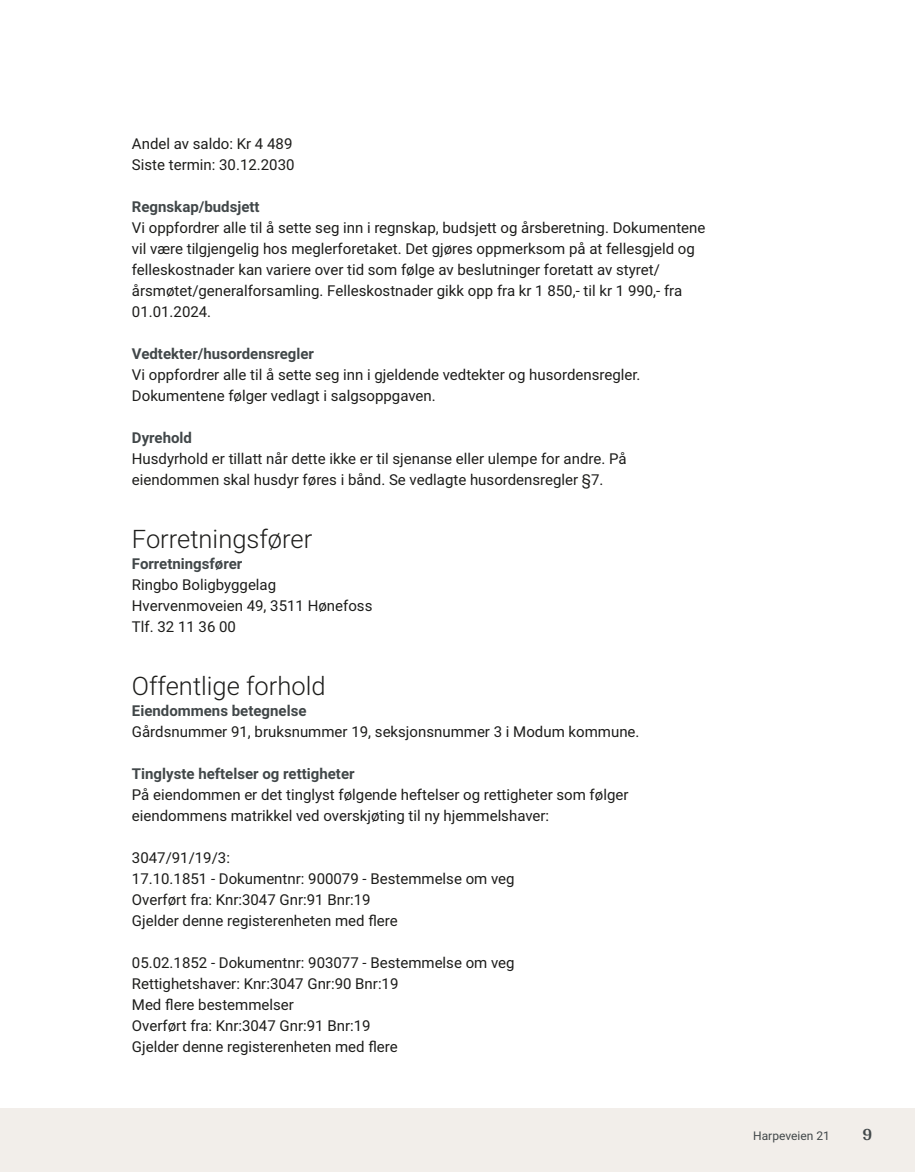
<style>
.page{position:relative;width:915px;height:1172px;background:#fff}
.page>*{position:absolute;margin:0;border:0;box-sizing:border-box;transform-origin:0 0}
.t1{font:300 25.5px "Roboto";color:#1d1d1b}
.t2{font:700 18px "Arya";color:#414749}
.t3{font:15px/21px "Roboto";color:#1d1d1b}
.t4{font:700 15px "Roboto";color:#414749}
.t5{font:12px "Roboto";color:#414749}
</style>
<div class="page">
<div style="left:0;top:1108px;width:914px;height:64px;background:#f2eeea"></div>
<p class="t3" style="left:132px;top:132px;width:164px">Andel av saldo: Kr 4 489<br>Siste termin: 30.12.2030</p>
<p class="t4" style="left:132px;top:196px;width:129px">Regnskap/budsjett</p>
<p class="t3" style="left:132px;top:216px;width:575px">Vi oppfordrer alle til å sette seg inn i regnskap, budsjett og årsberetning. Dokumentene vil være tilgjengelig hos meglerforetaket. Det gjøres oppmerksom på at fellesgjeld og felleskostnader kan variere over tid som følge av beslutninger foretatt av styret/ årsmøtet/generalforsamling. Felleskostnader gikk opp fra kr 1 850,‑ til kr 1 990,‑ fra 01.01.2024.</p>
<p class="t4" style="left:132px;top:343px;width:184px">Vedtekter/husordensregler</p>
<p class="t3" style="left:132px;top:363px;width:510px">Vi oppfordrer alle til å sette seg inn i gjeldende vedtekter og husordensregler.<br>Dokumentene følger vedlagt i salgsoppgaven.</p>
<p class="t4" style="left:132px;top:427px;width:62px">Dyrehold</p>
<p class="t3" style="left:132px;top:447px;width:496px">Husdyrhold er tillatt når dette ikke er til sjenanse eller ulempe for andre. På eiendommen skal husdyr føres i bånd. Se vedlagte husordensregler §7.</p>
<h1 class="t1" style="left:132px;top:521px;width:182px">Forretningsfører</h1>
<p class="t4" style="left:132px;top:553px;width:112px">Forretningsfører</p>
<p class="t3" style="left:132px;top:573px;width:242px">Ringbo Boligbyggelag<br>Hvervenmoveien 49, 3511 Hønefoss<br>Tlf. 32 11 36 00</p>
<h1 class="t1" style="left:132px;top:668px;width:195px">Offentlige forhold</h1>
<p class="t4" style="left:132px;top:700px;width:176px">Eiendommens betegnelse</p>
<p class="t3" style="left:132px;top:720px;width:509px">Gårdsnummer 91, bruksnummer 19, seksjonsnummer 3 i Modum kommune.</p>
<p class="t4" style="left:132px;top:763px;width:224px">Tinglyste heftelser og rettigheter</p>
<p class="t3" style="left:132px;top:783px;width:498px">På eiendommen er det tinglyst følgende heftelser og rettigheter som følger eiendommens matrikkel ved overskjøting til ny hjemmelshaver:</p>
<p class="t3" style="left:132px;top:846px;width:384px">3047/91/19/3:<br>17.10.1851 ‑ Dokumentnr: 900079 ‑ Bestemmelse om veg Overført fra: Knr:3047 Gnr:91 Bnr:19<br>Gjelder denne registerenheten med flere</p>
<p class="t3" style="left:132px;top:951px;width:384px">05.02.1852 ‑ Dokumentnr: 903077 ‑ Bestemmelse om veg Rettighetshaver: Knr:3047 Gnr:90 Bnr:19<br>Med flere bestemmelser<br>Overført fra: Knr:3047 Gnr:91 Bnr:19<br>Gjelder denne registerenheten med flere</p>
<p class="t5" style="left:753px;top:1127px;width:78px">Harpeveien 21</p>
<p class="t2" style="left:862px;top:1123px;width:11px">9</p>
</div>
